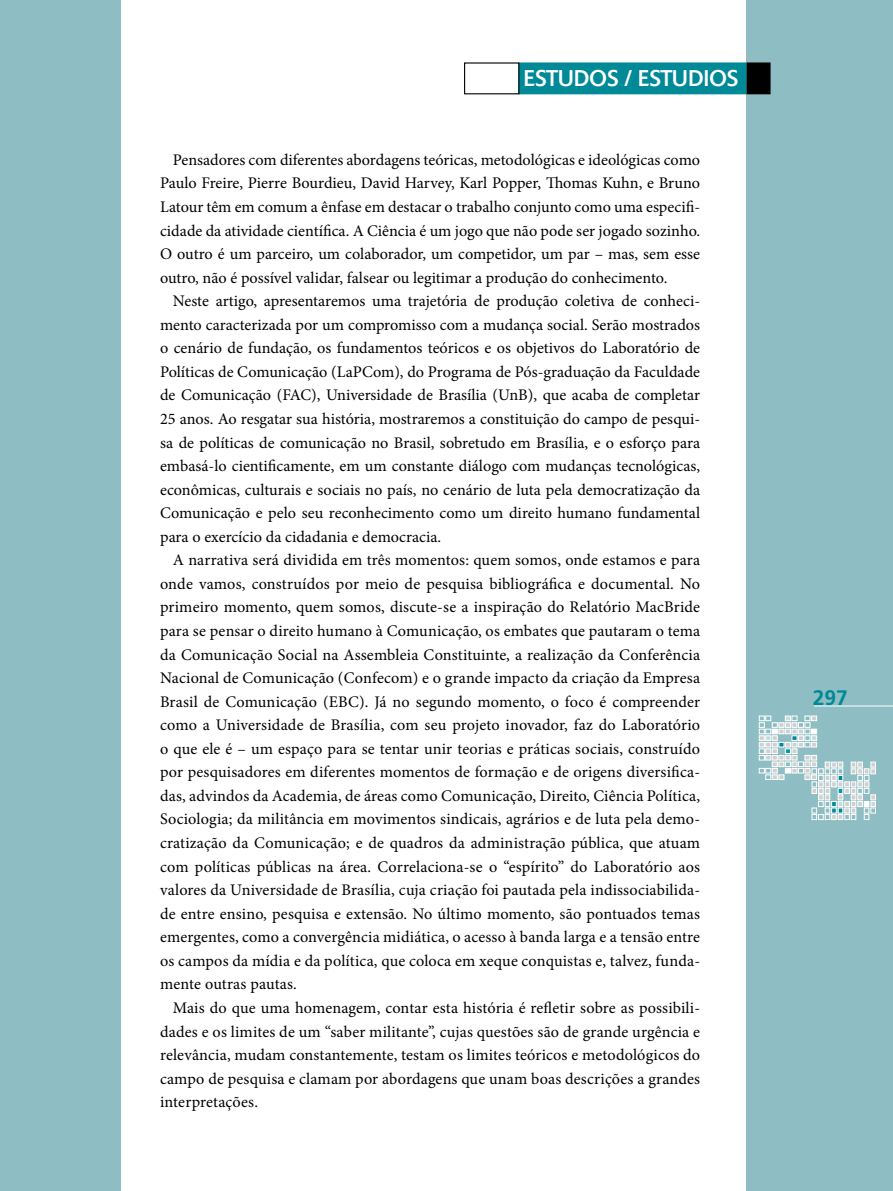
<style>
.page{position:relative;width:893px;height:1191px;background:#fff}
.page>*{position:absolute;margin:0;border:0;box-sizing:border-box;transform-origin:0 0}
.t1{font:22.5px "Delta";letter-spacing:.01em;color:#fff;scale:.95 1}
.t2{font:700 21px "Frutiger";color:#008996}
.t3{font:16.2px/23.5px "Minion Pro";letter-spacing:.005em;color:#000;text-align:justify}
</style>
<div class="page">
<div style="left:746px;top:0;width:147px;height:1191px;background:#8ebec4"></div>
<div style="left:0;top:0;width:121px;height:1191px;background:#8ebec4"></div>
<hr style="left:814px;top:705px;width:79px;height:1px;background:#fff">
<svg style="left:755px;top:716px;width:121px;height:103px;background:#abcdd1"></svg>
<div style="left:518px;top:62px;width:228px;height:32px;background:#008996;border:2px solid #008996"></div>
<div style="left:746px;top:62px;width:25px;height:32px;background:#000;border:2px solid #000"></div>
<div style="left:464px;top:62px;width:55px;height:32px;border:1px solid #000"></div>
<h1 class="t1" style="left:524px;top:65px;width:227px">ESTUDOS / ESTUDIOS</h1>
<p class="t3" style="left:160px;top:148px;width:542px;text-indent:13px">Pensadores com diferentes abordagens teóricas, metodológicas e ideológicas como Paulo Freire, Pierre Bourdieu, David Harvey, Karl Popper, Thomas Kuhn, e Bruno Latour têm em comum a ênfase em destacar o trabalho conjunto como uma especifi&shy;cidade da atividade científica. A Ciência é um jogo que não pode ser jogado sozinho.<br>O outro é um parceiro, um colaborador, um competidor, um par – mas, sem esse outro, não é possível validar, falsear ou legitimar a produção do conhecimento.</p>
<p class="t3" style="left:160px;top:289px;width:542px;text-indent:13px">Neste artigo, apresentaremos uma trajetória de produção coletiva de conheci&shy;mento caracterizada por um compromisso com a mudança social. Serão mostrados o cenário de fundação, os fundamentos teóricos e os objetivos do Laboratório de Políticas de Comunicação (LaPCom), do Programa de Pós-graduação da Faculdade de Comunicação (FAC), Universidade de Brasília (UnB), que acaba de completar 25 anos. Ao resgatar sua história, mostraremos a constituição do campo de pesqui&shy;sa de políticas de comunicação no Brasil, sobretudo em Brasília, e o esforço para embasá-lo cientificamente, em um constante diálogo com mudanças tecnológicas, econômicas, culturais e sociais no país, no cenário de luta pela democratização da Comunicação e pelo seu reconhecimento como um direito humano fundamental para o exercício da cidadania e democracia.</p>
<p class="t3" style="left:160px;top:548px;width:542px;text-indent:13px">A narrativa será dividida em três momentos: quem somos, onde estamos e para onde vamos, construídos por meio de pesquisa bibliográfica e documental. No primeiro momento, quem somos, discute-se a inspiração do Relatório MacBride para se pensar o direito humano à Comunicação, os embates que pautaram o tema da Comunicação Social na Assembleia Constituinte, a realização da Conferência Nacional de Comunicação (Confecom) e o grande impacto da criação da Empresa Brasil de Comunicação (EBC). Já no segundo momento, o foco é compreender como a Universidade de Brasília, com seu projeto inovador, faz do Laboratório o que ele é – um espaço para se tentar unir teorias e práticas sociais, construído por pesquisadores em diferentes momentos de formação e de origens diversifica&shy;das, advindos da Academia, de áreas como Comunicação, Direito, Ciência Política, Sociologia; da militância em movimentos sindicais, agrários e de luta pela demo&shy;cratização da Comunicação; e de quadros da administração pública, que atuam com políticas públicas na área. Correlaciona-se o “espírito” do Laboratório aos valores da Universidade de Brasília, cuja criação foi pautada pela indissociabilida&shy;de entre ensino, pesquisa e extensão. No último momento, são pontuados temas emergentes, como a convergência midiática, o acesso à banda larga e a tensão entre os campos da mídia e da política, que coloca em xeque conquistas e, talvez, funda&shy;mente outras pautas.</p>
<p class="t3" style="left:160px;top:996px;width:542px;text-indent:13px">Mais do que uma homenagem, contar esta história é refletir sobre as possibili&shy;dades e os limites de um “saber militante”, cujas questões são de grande urgência e relevância, mudam constantemente, testam os limites teóricos e metodológicos do campo de pesquisa e clamam por abordagens que unam boas descrições a grandes interpretações.</p>
<p class="t2" style="left:813px;top:685px;width:37px">297</p>
</div>
